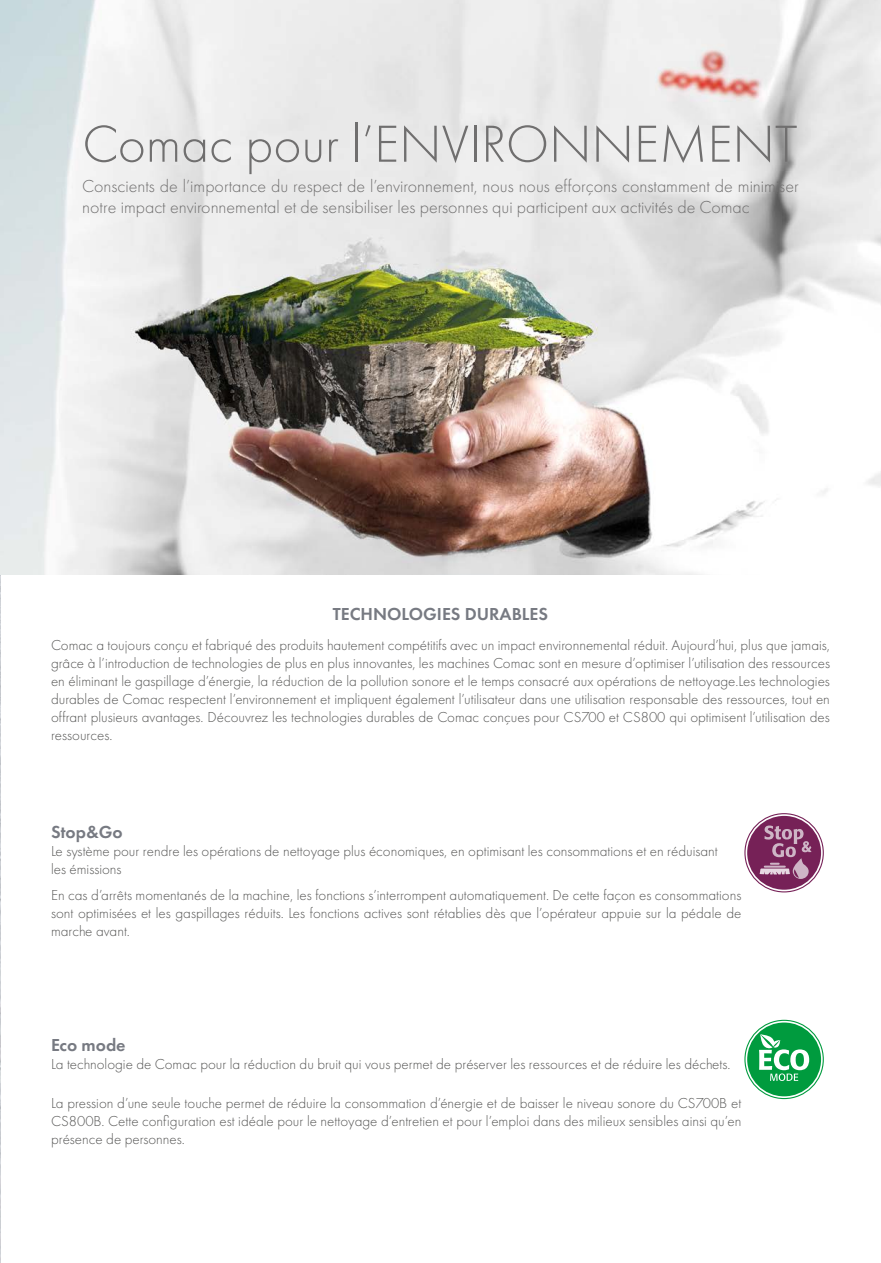
<style>
.page{position:relative;width:881px;height:1263px;background:#fff}
.page>*{position:absolute;margin:0;border:0;box-sizing:border-box;transform-origin:0 0}
.t1{font:300 54px "Futura PT";color:#706f6f}
.t2{font:300 18px/21.6px "Futura PT";color:#706f6f}
.t3{font:600 18px "Futura PT";color:#777a82}
.t4{font:300 15px/18px "Futura PT";color:#575756;text-align:justify}
</style>
<div class="page">
<img style="left:0;top:574px;width:1px;height:689px">
<div style="left:744px;top:813px;width:79px;height:79px;border:1px solid #762157;border-radius:50%"></div>
<div style="left:746px;top:816px;width:74px;height:74px;background:#762157;border-radius:50%"></div>
<svg style="left:759px;top:825px;width:52px;height:54px"></svg>
<div style="left:744px;top:1020px;width:79px;height:79px;border:1px solid #009b3e;border-radius:50%"></div>
<div style="left:746px;top:1022px;width:74px;height:74px;background:#009b3e;border-radius:50%"></div>
<svg style="left:759px;top:1034px;width:49px;height:47px"></svg>
<img style="left:0;top:0;width:880px;height:574px">
<h1 class="t1" style="left:82px;top:113px;width:716px">Comac pour l’ENVIRONNEMENT</h1>
<p class="t2" style="left:82px;top:175px;width:717px">Conscients de l’importance du respect de l’environnement, nous nous efforçons constamment de minimiser notre impact environnemental et de sensibiliser les personnes qui participent aux activités de Comac</p>
<p class="t3" style="left:332px;top:602px;width:217px">TECHNOLOGIES DURABLES</p>
<p class="t4" style="left:51px;top:636px;width:780px">Comac a toujours conçu et fabriqué des produits hautement compétitifs avec un impact environnemental réduit. Aujourd’hui, plus que jamais, grâce à l’introduction de technologies de plus en plus innovantes, les machines Comac sont en mesure d’optimiser l’utilisation des ressources en éliminant le gaspillage d’énergie, la réduction de la pollution sonore et le temps consacré aux opérations de nettoyage.Les technologies durables de Comac respectent l’environnement et impliquent également l’utilisateur dans une utilisation responsable des ressources, tout en offrant plusieurs avantages. Découvrez les technologies durables de Comac conçues pour CS700 et CS800 qui optimisent l’utilisation des ressources.</p>
<p class="t3" style="left:51px;top:820px;width:73px">Stop&amp;Go</p>
<p class="t4" style="left:51px;top:842px;width:668px">Le système pour rendre les opérations de nettoyage plus économiques, en optimisant les consommations et en réduisant les émissions</p>
<p class="t4" style="left:51px;top:886px;width:691px">En cas d’arrêts momentanés de la machine, les fonctions s’interrompent automatiquement. De cette façon es consommations sont optimisées et les gaspillages réduits. Les fonctions actives sont rétablies dès que l’opérateur appuie sur la pédale de marche avant.</p>
<p class="t3" style="left:51px;top:1033px;width:76px">Eco mode</p>
<p class="t4" style="left:51px;top:1055px;width:680px">La technologie de Comac pour la réduction du bruit qui vous permet de préserver les ressources et de réduire les déchets.</p>
<p class="t4" style="left:51px;top:1094px;width:691px">La pression d’une seule touche permet de réduire la consommation d’énergie et de baisser le niveau sonore du CS700B et CS800B. Cette configuration est idéale pour le nettoyage d’entretien et pour l’emploi dans des milieux sensibles ainsi qu’en présence de personnes.</p>
</div>
